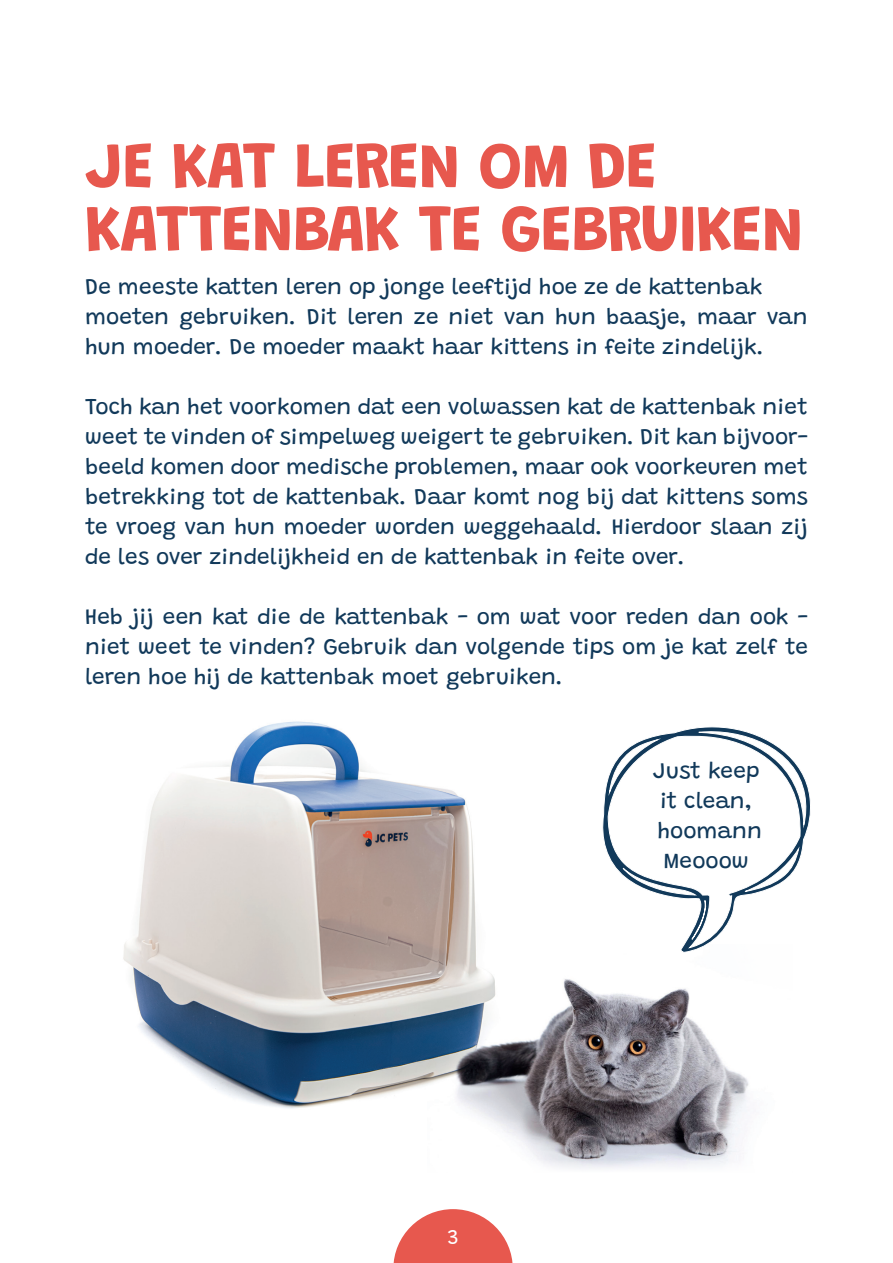
<style>
.page{position:relative;width:893px;height:1263px;background:#fff}
.page>*{position:absolute;margin:0;border:0;box-sizing:border-box;transform-origin:0 0}
.t1{font:700 66px/63px "Grandstander";letter-spacing:-.02em;color:#e7584e}
.t2{font:22.5px/30px "Grandstander";color:#11395a}
.t3{font:21px "Grandstander";color:#fff}
</style>
<div class="page">
<svg style="left:393px;top:1209px;width:120px;height:54px"></svg>
<img style="left:123px;top:721px;width:353px;height:388px">
<img style="left:428px;top:944px;width:321px;height:225px">
<svg style="left:600px;top:727px;width:211px;height:225px"></svg>
<h1 class="t1" style="left:85px;top:129px;width:720px">JE KAT LEREN OM DE<br>KATTENBAK TE GEBRUIKEN</h1>
<p class="t2" style="left:85px;top:269px;width:724px">De meeste katten leren op jonge leeftijd hoe ze de kattenbak moeten gebruiken. Dit leren ze niet van hun baasje, maar van hun moeder. De moeder maakt haar kittens in feite zindelijk.</p>
<p class="t2" style="left:85px;top:389px;width:724px;text-align:justify">Toch kan het voorkomen dat een volwassen kat de kattenbak niet weet te vinden of simpelweg weigert te gebruiken. Dit kan bijvoor&shy;beeld komen door medische problemen, maar ook voorkeuren met betrekking tot de kattenbak. Daar komt nog bij dat kittens soms te vroeg van hun moeder worden weggehaald. Hierdoor slaan zij de les over zindelijkheid en de kattenbak in feite over.</p>
<p class="t2" style="left:85px;top:599px;width:724px;text-align:justify">Heb jij een kat die de kattenbak - om wat voor reden dan ook - niet weet te vinden? Gebruik dan volgende tips om je kat zelf te leren hoe hij de kattenbak moet gebruiken.</p>
<p class="t3" style="left:448px;top:1221px;width:12px">3</p>
<p class="t2" style="left:653px;top:754px;width:111px">Just keep it clean, hoomann<br>Meooow</p>
</div>
